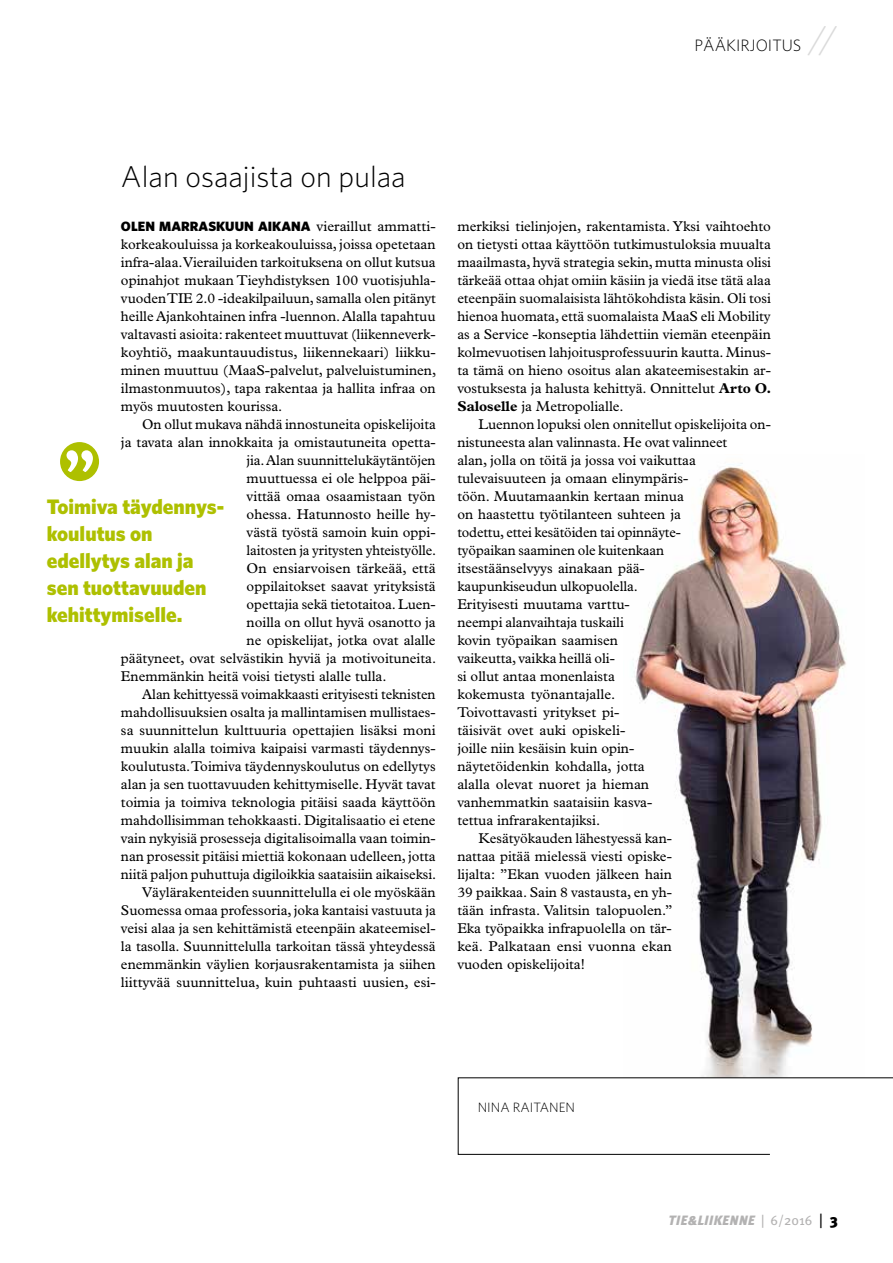
<style>
.page{position:relative;width:893px;height:1263px;background:#fff}
.page>*{position:absolute;margin:0;border:0;box-sizing:border-box;transform-origin:0 0}
.t1{font:300 30px "Whitney";color:#000}
.t2{font:900 21px/27px "Whitney";color:#aec000}
.t3{font:300 16.5px "Whitney";color:#000}
.t4{font:14.25px/18px "Plantin";color:#000;text-align:justify}
.t5{font:900 13.5px "Whitney";letter-spacing:.005em;color:#000}
.t6{font:italic 900 13.5px "Meta Plus";color:#b3b2b2}
.t7{font:300 13.5px "Whitney";color:#000}
.s1{font-size:36px;color:#dadada}
.s2{font-family:"Plantin";font-weight:400;font-size:14.25px}
.s3{font-weight:700}
.s4{font-family:"Meta";font-weight:400;font-style:normal}
.s5{font-family:"Meta";font-weight:400;font-style:normal;font-size:15px;color:#000}
.s6{font-family:"Meta";font-style:normal;font-size:15px;color:#000}
</style>
<div class="page">
<img style="left:634px;top:463px;width:212px;height:614px">
<svg style="left:458px;top:1077px;width:435px;height:78px"></svg>
<div style="left:60px;top:442px;width:39px;height:39px;background:#aec000;border-radius:50%"></div>
<svg style="left:67px;top:450px;width:26px;height:22px"></svg>
<p class="t3" style="left:694px;top:36px;width:145px">PÄÄKIRJOITUS <span class="s1">//</span></p>
<h1 class="t1" style="left:121px;top:159px;width:286px">Alan osaajista on pulaa</h1>
<p class="t5" style="left:121px;top:218px;width:316px">OLEN MARRASKUUN AIKANA <span class="s2">vieraillut ammatti-</span></p>
<p class="t4" style="left:121px;top:235px;width:317px">korkeakouluissa ja korkeakouluissa, joissa opetetaan infra-alaa. Vierailuiden tarkoituksena on ollut kutsua opinahjot mukaan Tieyhdistyksen 100 vuotisjuhla&shy;vuoden TIE 2.0 -ideakilpailuun, samalla olen pitänyt heille Ajankohtainen infra -luennon. Alalla tapahtuu valtavasti asioita: rakenteet muuttuvat (liikenneverk&shy;koyhtiö, maakuntauudistus, liikennekaari) liikku&shy;minen muuttuu (MaaS-palvelut, palveluistuminen, ilmastonmuutos), tapa rakentaa ja hallita infraa on myös muutosten kourissa.</p>
<p class="t4" style="left:142px;top:415px;width:295px">On ollut mukava nähdä innostuneita opiskelijoita</p>
<p class="t4" style="left:121px;top:433px;width:316px">ja tavata alan innokkaita ja omistautuneita opetta-</p>
<p class="t4" style="left:247px;top:451px;width:190px">jia. Alan suunnittelukäytäntöjen</p>
<p class="t4" style="left:247px;top:469px;width:191px">muuttuessa ei ole helppoa päi-</p>
<p class="t4" style="left:247px;top:487px;width:190px">vittää omaa osaamistaan työn</p>
<p class="t4" style="left:247px;top:505px;width:191px">ohessa. Hatunnosto heille hy-</p>
<p class="t4" style="left:247px;top:523px;width:191px">västä työstä samoin kuin oppi-</p>
<p class="t4" style="left:247px;top:541px;width:191px">laitosten ja yritysten yhteistyölle.</p>
<p class="t4" style="left:247px;top:559px;width:190px">On ensiarvoisen tärkeää, että</p>
<p class="t4" style="left:247px;top:577px;width:191px">oppilaitokset saavat yrityksistä</p>
<p class="t4" style="left:247px;top:595px;width:191px">opettajia sekä tietotaitoa. Luen-</p>
<p class="t4" style="left:247px;top:613px;width:191px">noilla on ollut hyvä osanotto ja</p>
<p class="t4" style="left:247px;top:631px;width:191px">ne opiskelijat, jotka ovat alalle</p>
<p class="t4" style="left:121px;top:649px;width:317px">päätyneet, ovat selvästikin hyviä ja motivoituneita.</p>
<p class="t4" style="left:121px;top:667px;width:267px">Enemmänkin heitä voisi tietysti alalle tulla.</p>
<p class="t4" style="left:142px;top:685px;width:295px">Alan kehittyessä voimakkaasti erityisesti teknisten</p>
<p class="t4" style="left:121px;top:703px;width:316px">mahdollisuuksien osalta ja mallintamisen mullistaes-</p>
<p class="t4" style="left:121px;top:721px;width:316px">sa suunnittelun kulttuuria opettajien lisäksi moni</p>
<p class="t4" style="left:121px;top:739px;width:316px">muukin alalla toimiva kaipaisi varmasti täydennys-</p>
<p class="t4" style="left:121px;top:757px;width:316px">koulutusta. Toimiva täydennyskoulutus on edellytys</p>
<p class="t4" style="left:121px;top:775px;width:316px">alan ja sen tuottavuuden kehittymiselle. Hyvät tavat</p>
<p class="t4" style="left:121px;top:793px;width:316px">toimia ja toimiva teknologia pitäisi saada käyttöön</p>
<p class="t4" style="left:121px;top:811px;width:316px">mahdollisimman tehokkaasti. Digitalisaatio ei etene</p>
<p class="t4" style="left:121px;top:829px;width:316px">vain nykyisiä prosesseja digitalisoimalla vaan toimin-</p>
<p class="t4" style="left:121px;top:847px;width:316px">nan prosessit pitäisi miettiä kokonaan udelleen, jotta</p>
<p class="t4" style="left:121px;top:865px;width:317px">niitä paljon puhuttuja digiloikkia saataisiin aikaiseksi.</p>
<p class="t4" style="left:142px;top:883px;width:295px">Väylärakenteiden suunnittelulla ei ole myöskään</p>
<p class="t4" style="left:121px;top:901px;width:316px">Suomessa omaa professoria, joka kantaisi vastuuta ja</p>
<p class="t4" style="left:121px;top:919px;width:316px">veisi alaa ja sen kehittämistä eteenpäin akateemisel-</p>
<p class="t4" style="left:121px;top:937px;width:316px">la tasolla. Suunnittelulla tarkoitan tässä yhteydessä</p>
<p class="t4" style="left:121px;top:955px;width:316px">enemmänkin väylien korjausrakentamista ja siihen</p>
<p class="t4" style="left:121px;top:973px;width:316px">liittyvää suunnittelua, kuin puhtaasti uusien, esi-</p>
<h2 class="t2" style="left:47px;top:493px;width:179px">Toimiva täydennys&shy;koulutus on edellytys alan ja sen tuottavuuden kehittymiselle.</h2>
<p class="t4" style="left:457px;top:217px;width:316px">merkiksi tielinjojen, rakentamista. Yksi vaihtoehto on tietysti ottaa käyttöön tutkimustuloksia muualta maailmasta, hyvä strategia sekin, mutta minusta olisi tärkeää ottaa ohjat omiin käsiin ja viedä itse tätä alaa eteenpäin suomalaisista lähtökohdista käsin. Oli tosi hienoa huomata, että suomalaista MaaS eli Mobility as a Service -konseptia lähdettiin viemän eteenpäin kolmevuotisen lahjoitusprofessuurin kautta. Minus&shy;ta tämä on hieno osoitus alan akateemisestakin ar&shy;vostuksesta ja halusta kehittyä. Onnittelut <span class="s3">Arto O.<br>Saloselle</span> ja Metropolialle.</p>
<p class="t4" style="left:479px;top:415px;width:294px">Luennon lopuksi olen onnitellut opiskelijoita on-</p>
<p class="t4" style="left:457px;top:433px;width:271px">nistuneesta alan valinnasta. He ovat valinneet</p>
<p class="t4" style="left:457px;top:451px;width:240px">alan, jolla on töitä ja jossa voi vaikuttaa</p>
<p class="t4" style="left:457px;top:469px;width:232px">tulevaisuuteen ja omaan elinympäris-</p>
<p class="t4" style="left:457px;top:487px;width:228px">töön. Muutamaankin kertaan minua</p>
<p class="t4" style="left:457px;top:505px;width:225px">on haastettu työtilanteen suhteen ja</p>
<p class="t4" style="left:457px;top:523px;width:225px">todettu, ettei kesätöiden tai opinnäyte-</p>
<p class="t4" style="left:457px;top:541px;width:208px">työpaikan saaminen ole kuitenkaan</p>
<p class="t4" style="left:457px;top:559px;width:189px">itsestäänselvyys ainakaan pää-</p>
<p class="t4" style="left:457px;top:577px;width:182px">kaupunkiseudun ulkopuolella.</p>
<p class="t4" style="left:457px;top:595px;width:174px">Erityisesti muutama varttu-</p>
<p class="t4" style="left:457px;top:613px;width:168px">neempi alanvaihtaja tuskaili</p>
<p class="t4" style="left:457px;top:631px;width:162px">kovin työpaikan saamisen</p>
<p class="t4" style="left:457px;top:649px;width:159px">vaikeutta, vaikka heillä oli-</p>
<p class="t4" style="left:457px;top:667px;width:159px">si ollut antaa monenlaista</p>
<p class="t4" style="left:457px;top:685px;width:160px">kokemusta työnantajalle.</p>
<p class="t4" style="left:457px;top:703px;width:164px">Toivottavasti yritykset pi-</p>
<p class="t4" style="left:457px;top:721px;width:170px">täisivät ovet auki opiskeli-</p>
<p class="t4" style="left:457px;top:739px;width:178px">joille niin kesäisin kuin opin-</p>
<p class="t4" style="left:457px;top:757px;width:189px">näytetöidenkin kohdalla, jotta</p>
<p class="t4" style="left:457px;top:775px;width:193px">alalla olevat nuoret ja hieman</p>
<p class="t4" style="left:457px;top:793px;width:196px">vanhemmatkin saataisiin kasva-</p>
<p class="t4" style="left:457px;top:811px;width:144px">tettua infrarakentajiksi.</p>
<p class="t4" style="left:479px;top:829px;width:195px">Kesätyökauden lähestyessä kan-</p>
<p class="t4" style="left:457px;top:847px;width:216px">nattaa pitää mielessä viesti opiske-</p>
<p class="t4" style="left:457px;top:865px;width:216px">lijalta: ”Ekan vuoden jälkeen hain</p>
<p class="t4" style="left:457px;top:883px;width:216px">39 paikkaa. Sain 8 vastausta, en yh-</p>
<p class="t4" style="left:457px;top:901px;width:217px">tään infrasta. Valitsin talopuolen.”</p>
<p class="t4" style="left:457px;top:919px;width:216px">Eka työpaikka infrapuolella on tär-</p>
<p class="t4" style="left:457px;top:937px;width:216px">keä. Palkataan ensi vuonna ekan</p>
<p class="t4" style="left:457px;top:955px;width:129px">vuoden opiskelijoita!</p>
<p class="t7" style="left:478px;top:1099px;width:99px">NINA RAITANEN</p>
<p class="t6" style="left:669px;top:1212px;width:171px">TIE&amp;LIIKENNE <span class="s4">| 6/2016</span> <span class="s5">|</span> <span class="s6">3</span></p>
</div>
